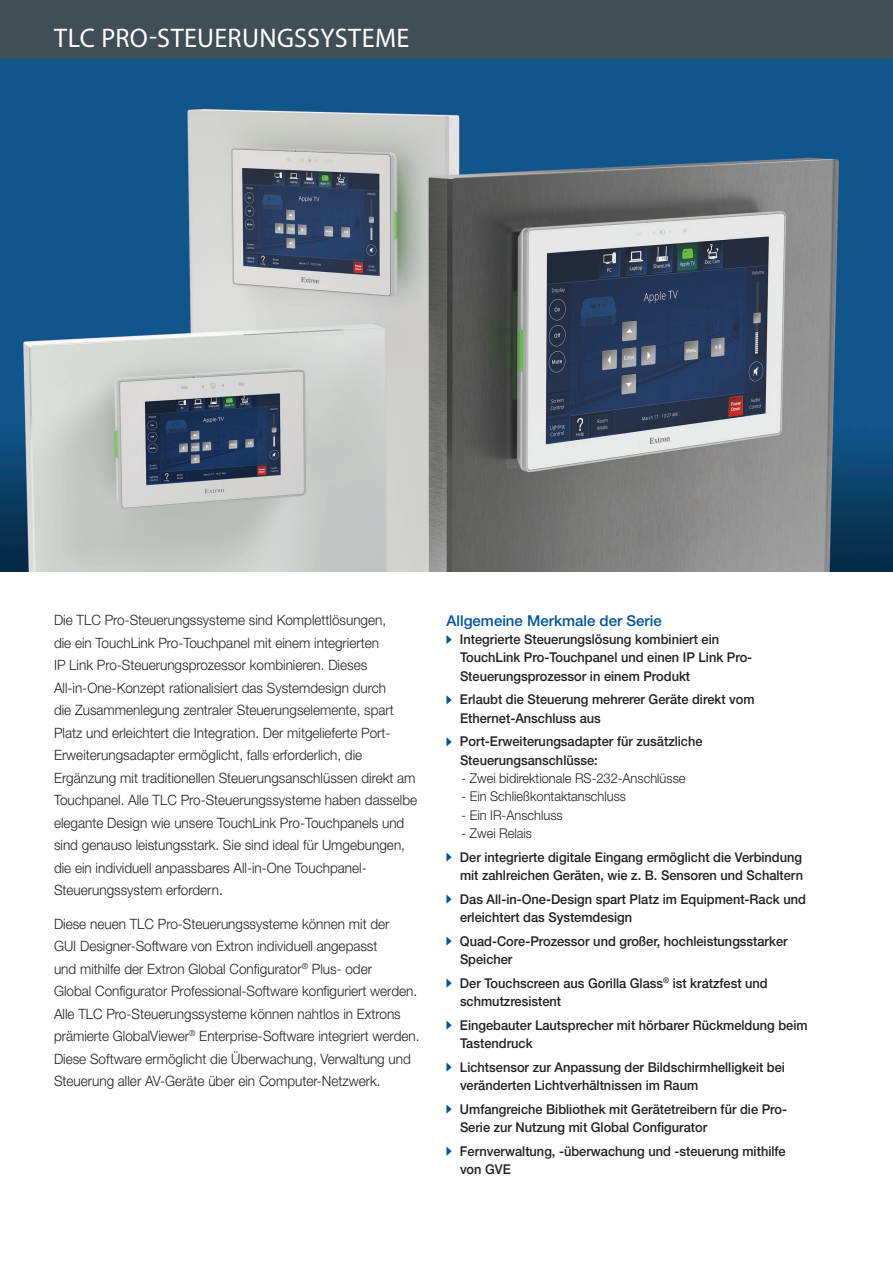
<style>
.page{position:relative;width:893px;height:1263px;background:#fff}
.page>*{position:absolute;margin:0;border:0;box-sizing:border-box;transform-origin:0 0}
.header_main{font:27px "Myriad Pro";letter-spacing:.015em;color:#fff}
.features_subhead{font:500 15px "Helvetica Neue LT Std";color:#0153a0}
.bodycopy_desc_left_j{font:300 14.25px/22.5px "Helvetica Neue LT Std";color:#231f20;scale:.95 1}
.feature_bullets{font:500 13.5px/18.3px "Helvetica Neue LT Std";color:#231f20;scale:.95 1}
.feature_sub-bullets{font:300 13.5px "Helvetica Neue LT Std";color:#231f20;scale:.95 1}
.feature_bullets_no-s{font:500 13.5px/18.3px "Helvetica Neue LT Std";color:#231f20;scale:.95 1}
</style>
<div class="page">
<div style="left:0;top:0;width:893px;height:60px;background:#404e56"></div>
<img style="left:0;top:60px;width:893px;height:512px">
<svg style="left:446px;top:635px;width:6px;height:9px"></svg>
<svg style="left:446px;top:695px;width:6px;height:9px"></svg>
<svg style="left:446px;top:737px;width:6px;height:9px"></svg>
<svg style="left:446px;top:852px;width:6px;height:10px"></svg>
<svg style="left:446px;top:894px;width:6px;height:10px"></svg>
<svg style="left:446px;top:936px;width:6px;height:10px"></svg>
<svg style="left:446px;top:978px;width:6px;height:10px"></svg>
<svg style="left:446px;top:1020px;width:6px;height:10px"></svg>
<svg style="left:446px;top:1062px;width:6px;height:10px"></svg>
<svg style="left:446px;top:1104px;width:6px;height:10px"></svg>
<svg style="left:446px;top:1146px;width:6px;height:10px"></svg>
<p class="header_main" style="left:54px;top:22px;width:357px">TLC PRO-STEUERUNGSSYSTEME</p>
<p class="bodycopy_desc_left_j" style="left:54px;top:609px;width:384px">Die TLC Pro‑Steuerungssysteme sind Komplettlösungen,<br>die ein TouchLink Pro‑Touchpanel mit einem integrierten<br>IP Link Pro-Steuerungsprozessor kombinieren. Dieses All‑in‑One-Konzept rationalisiert das Systemdesign durch<br>die Zusammenlegung zentraler Steuerungselemente, spart Platz und erleichtert die Integration. Der mitgelieferte Port-Erweiterungsadapter ermöglicht, falls erforderlich, die Ergänzung mit traditionellen Steuerungsanschlüssen direkt am Touchpanel. Alle TLC Pro‑Steuerungssysteme haben dasselbe elegante Design wie unsere TouchLink Pro‑Touchpanels und sind genauso leistungsstark. Sie sind ideal für Umgebungen, die ein individuell anpassbares All‑in‑One Touchpanel-Steuerungssystem erfordern.</p>
<p class="bodycopy_desc_left_j" style="left:54px;top:912px;width:386px">Diese neuen TLC Pro-Steuerungssysteme können mit der<br>GUI Designer-Software von Extron individuell angepasst<br>und mithilfe der Extron Global Configurator<sup>®</sup> Plus- oder<br>Global Configurator Professional-Software konfiguriert werden.<br>Alle TLC Pro-Steuerungssysteme können nahtlos in Extrons prämierte GlobalViewer<sup>®</sup> Enterprise‑Software integriert werden.<br>Diese Software ermöglicht die Überwachung, Verwaltung und Steuerung aller AV-Geräte über ein Computer-Netzwerk.</p>
<p class="features_subhead" style="left:446px;top:612px;width:217px">Allgemeine Merkmale der Serie</p>
<p class="feature_bullets" style="left:460px;top:630px;width:309px">Integrierte Steuerungslösung kombiniert ein<br>TouchLink Pro‑Touchpanel und einen IP Link Pro-<br>Steuerungsprozessor in einem Produkt</p>
<p class="feature_bullets" style="left:460px;top:690px;width:312px">Erlaubt die Steuerung mehrerer Geräte direkt vom<br>Ethernet-Anschluss aus</p>
<p class="feature_bullets_no-s" style="left:460px;top:732px;width:257px">Port-Erweiterungsadapter für zusätzliche<br>Steuerungsanschlüsse:</p>
<p class="feature_sub-bullets" style="left:461px;top:770px;width:237px">- Zwei bidirektionale RS-232-Anschlüsse</p>
<p class="feature_sub-bullets" style="left:461px;top:788px;width:175px">- Ein Schließkontaktanschluss</p>
<p class="feature_sub-bullets" style="left:461px;top:807px;width:108px">- Ein IR‑Anschluss</p>
<p class="feature_sub-bullets" style="left:461px;top:825px;width:76px">- Zwei Relais</p>
<p class="feature_bullets" style="left:460px;top:848px;width:363px">Der integrierte digitale Eingang ermöglicht die Verbindung mit zahlreichen Geräten, wie z. B. Sensoren und Schaltern</p>
<p class="feature_bullets" style="left:460px;top:890px;width:366px">Das All-in-One-Design spart Platz im Equipment-Rack und erleichtert das Systemdesign</p>
<p class="feature_bullets" style="left:460px;top:932px;width:346px">Quad-Core-Prozessor und großer, hochleistungsstarker<br>Speicher</p>
<p class="feature_bullets" style="left:460px;top:974px;width:325px">Der Touchscreen aus Gorilla Glass<sup>®</sup> ist kratzfest und schmutzresistent</p>
<p class="feature_bullets" style="left:460px;top:1016px;width:367px">Eingebauter Lautsprecher mit hörbarer Rückmeldung beim<br>Tastendruck</p>
<p class="feature_bullets" style="left:460px;top:1058px;width:344px">Lichtsensor zur Anpassung der Bildschirmhelligkeit bei veränderten Lichtverhältnissen im Raum</p>
<p class="feature_bullets" style="left:460px;top:1100px;width:346px">Umfangreiche Bibliothek mit Gerätetreibern für die Pro-<br>Serie zur Nutzung mit Global Configurator</p>
<p class="feature_bullets" style="left:460px;top:1142px;width:344px">Fernverwaltung, -überwachung und -steuerung mithilfe von GVE</p>
</div>
